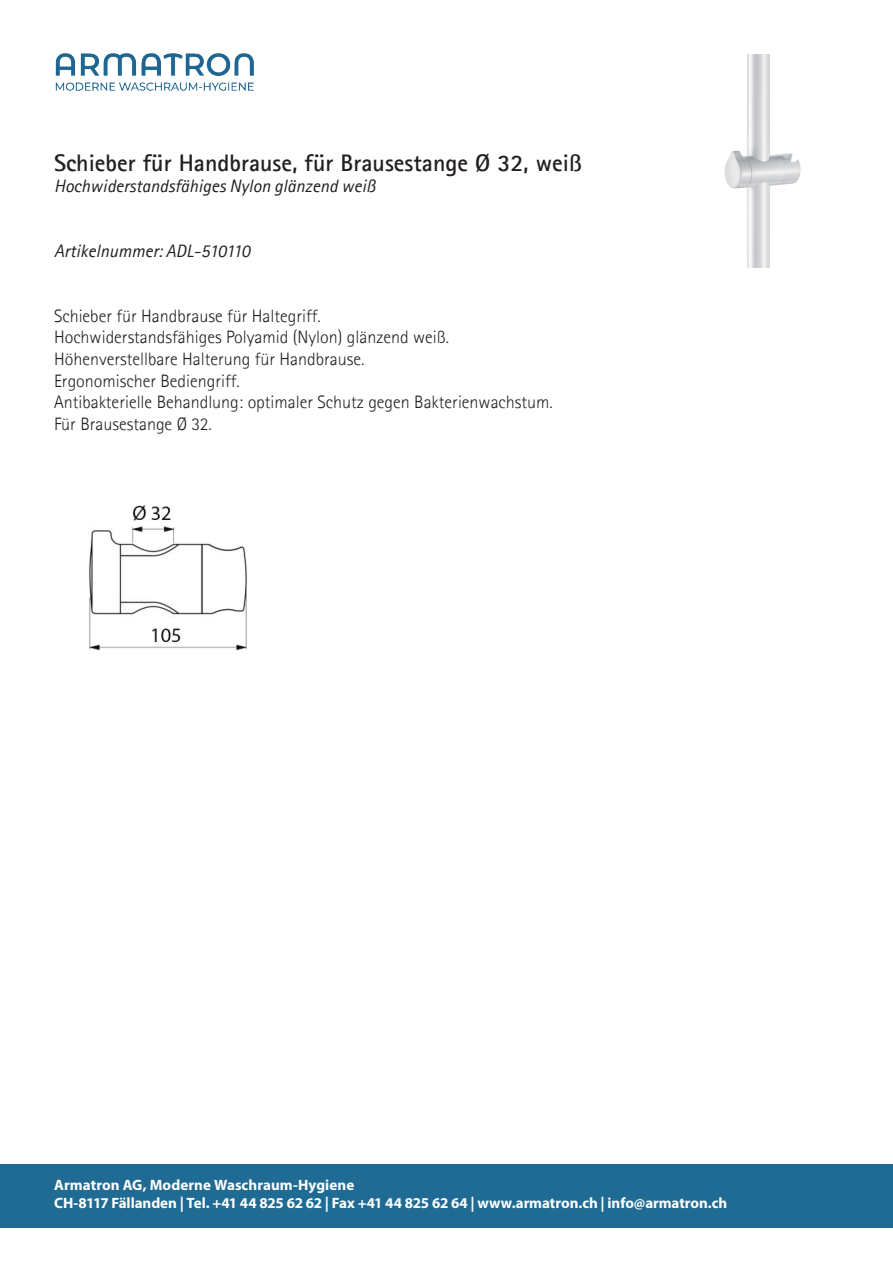
<style>
.page{position:relative;width:893px;height:1263px;background:#fff}
.page>*{position:absolute;margin:0;border:0;box-sizing:border-box;transform-origin:0 0}
.t1{font:700 24px "Agfa Rotis Sans Serif";color:#231f20}
.t2{font:300 18px "Agfa Rotis Sans Serif";color:#231f20}
.t3{font:italic 18px "Agfa Rotis Sans Serif";color:#231f20}
.t4{font:700 15px/18px "Myriad Pro";letter-spacing:-.005em;color:#fff}
</style>
<div class="page">
<div style="left:0;top:1164px;width:893px;height:64px;background:#1f6b93"></div>
<img style="left:55px;top:53px;width:199px;height:38px">
<img style="left:724px;top:54px;width:77px;height:214px">
<img style="left:89px;top:505px;width:158px;height:146px">
<p class="t1" style="left:54px;top:147px;width:529px">Schieber für Handbrause, für Brausestange Ø 32, weiß</p>
<p class="t3" style="left:54px;top:176px;width:323px">Hochwiderstandsfähiges Nylon glänzend weiß</p>
<p class="t3" style="left:54px;top:240px;width:198px">Artikelnummer: ADL-510110</p>
<p class="t2" style="left:54px;top:305px;width:268px">Schieber für Handbrause für Haltegriff.</p>
<p class="t2" style="left:54px;top:327px;width:397px">Hochwiderstandsfähiges Polyamid (Nylon) glänzend weiß.</p>
<p class="t2" style="left:54px;top:349px;width:312px">Höhenverstellbare Halterung für Handbrause.</p>
<p class="t2" style="left:54px;top:370px;width:187px">Ergonomischer Bediengriff.</p>
<p class="t2" style="left:54px;top:392px;width:500px">Antibakterielle Behandlung: optimaler Schutz gegen Bakterienwachstum.</p>
<p class="t2" style="left:54px;top:413px;width:159px">Für Brausestange Ø 32.</p>
<p class="t4" style="left:54px;top:1175px;width:675px">Armatron AG, Moderne Waschraum-Hygiene<br>CH-8117 Fällanden | Tel. +41 44 825 62 62 | Fax +41 44 825 62 64 | www.armatron.ch | info@armatron.ch</p>
</div>
